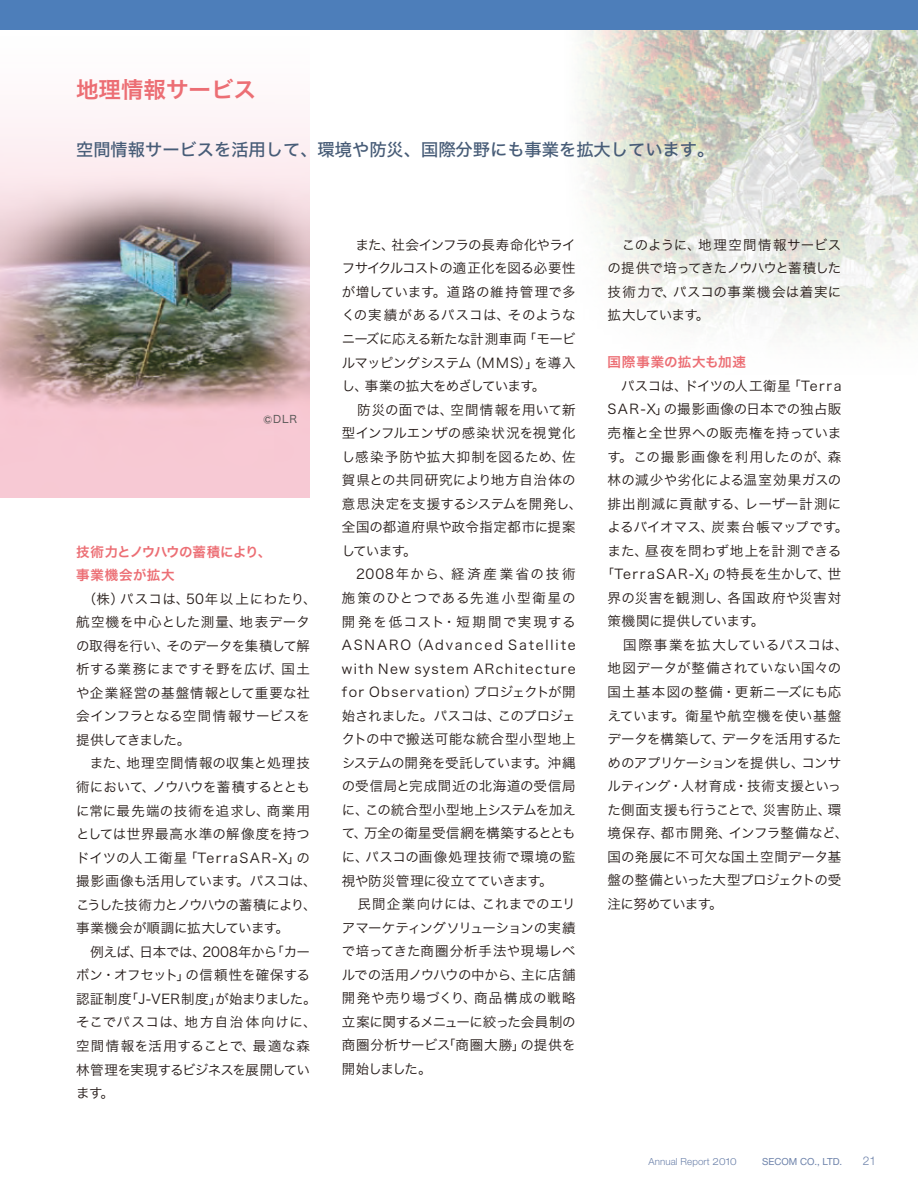
<style>
.page{position:relative;width:918px;height:1188px;background:#fff}
.page>*{position:absolute;margin:0;border:0;box-sizing:border-box;transform-origin:0 0}
.t1{font:22.5px "Hira Kaku Pro W6";color:#ec6e74}
.t2{font:17.25px "Hira Kaku Std W5";color:#475c77}
.t3{font:13.5px/23.5px "Hira Kaku Pro W3";letter-spacing:.01em;color:#231916}
.t4{font:13.5px "Hira Kaku Pro W3";letter-spacing:.035em;color:#231916}
.t5{font:13.5px "Hira Kaku Pro W3";letter-spacing:.04em;color:#231916}
.t6{font:13.5px "Hira Kaku Pro W3";letter-spacing:-.03em;color:#231916}
.t7{font:13.5px "Hira Kaku Pro W3";letter-spacing:.03em;color:#231916}
.t8{font:13.5px "Hira Kaku Pro W3";letter-spacing:.045em;color:#231916}
.t9{font:13.5px "Hira Kaku Pro W3";letter-spacing:-.04em;color:#231916}
.t10{font:13.5px "Hira Kaku Pro W3";letter-spacing:-.045em;color:#231916}
.t11{font:13.5px "Hira Kaku Pro W3";letter-spacing:.095em;color:#231916}
.t12{font:13.5px "Hira Kaku Pro W3";letter-spacing:-.09em;color:#231916}
.t13{font:13.5px "Hira Kaku Pro W3";letter-spacing:-.025em;color:#231916}
.t14{font:13.5px "Hira Kaku Pro W3";letter-spacing:-.015em;color:#231916}
.t15{font:13.5px "Hira Kaku Pro W3";letter-spacing:-.035em;color:#231916}
.t16{font:13.5px "Hira Kaku Pro W3";letter-spacing:.05em;color:#231916}
.t17{font:13.5px "Hira Kaku Pro W3";letter-spacing:-.06em;color:#231916}
.t18{font:13.5px "Hira Kaku Pro W3";letter-spacing:.07em;color:#231916}
.t19{font:13.5px "Hira Kaku Pro W3";letter-spacing:.065em;color:#231916}
.t20{font:13.5px "Hira Kaku Pro W6";letter-spacing:-.05em;color:#ec6e74}
.t21{font:13.5px "Hira Kaku Pro W6";letter-spacing:.06em;color:#ec6e74}
.t22{font:13.5px "Hira Kaku Pro W3";letter-spacing:-.095em;color:#231916}
.t23{font:13.5px "Hira Kaku Pro W6";letter-spacing:.065em;color:#ec6e74}
.t24{font:300 12px "Helvetica Neue LT Std";color:#6d82aa}
.t25{font:10.5px "Hira Kaku Std W4";color:#595857}
.t26{font:300 9.75px "Helvetica Neue LT Std";letter-spacing:.01em;color:#6d82aa}
.t27{font:9.75px "Helvetica Neue LT Std";color:#6d82aa}
.s1{font-size:16.5px}
.s2{font-stretch:expanded}
</style>
<div class="page">
<img style="left:582px;top:30px;width:336px;height:303px">
<div style="left:0;top:0;width:918px;height:30px;background:#4d7eba"></div>
<img style="left:0;top:116px;width:310px;height:382px">
<p class="t1" style="left:76px;top:70px;width:182px">地理情報サービス</p>
<p class="t2" style="left:76px;top:136px;width:640px">空間情報サービスを活用して、環境や防災、国際分野にも事業を拡大しています。</p>
<p class="t25" style="left:263px;top:412px;width:36px"><span class="s1">©</span>DLR</p>
<p class="t20" style="left:76px;top:539px;width:197px">技術力とノウハウの蓄積により、</p>
<p class="t23" style="left:76px;top:563px;width:100px">事業機会が拡大</p>
<p class="t5" style="left:76px;top:587px;width:242px">　（株）パスコは、50年以上にわたり、</p>
<p class="t4" style="left:76px;top:610px;width:235px">航空機を中心とした測量、地表データ</p>
<p class="t6" style="left:76px;top:634px;width:235px">の取得を行い、そのデータを集積して解</p>
<p class="t5" style="left:76px;top:657px;width:235px">析する業務にまですそ野を広げ、国土</p>
<p class="t3" style="left:76px;top:680px;width:235px">や企業経営の基盤情報として重要な社</p>
<p class="t3" style="left:76px;top:704px;width:235px">会インフラとなる空間情報サービスを</p>
<p class="t22" style="left:76px;top:728px;width:116px">提供してきました。</p>
<p class="t18" style="left:76px;top:751px;width:235px">　また、地理空間情報の収集と処理技</p>
<p class="t9" style="left:76px;top:775px;width:235px">術において、ノウハウを蓄積するととも</p>
<p class="t3" style="left:76px;top:798px;width:235px">に常に最先端の技術を追求し、商業用</p>
<p class="t3" style="left:76px;top:821px;width:235px">としては世界最高水準の解像度を持つ</p>
<p class="t11" style="left:76px;top:846px;width:235px">ドイツの人工衛星「TerraSAR-X」の</p>
<p class="t13" style="left:76px;top:869px;width:242px">撮影画像も活用しています。パスコは、</p>
<p class="t12" style="left:76px;top:893px;width:242px">こうした技術力とノウハウの蓄積により、</p>
<p class="t3" style="left:76px;top:915px;width:214px">事業機会が順調に拡大しています。</p>
<p class="t6" style="left:91px;top:940px;width:221px">例えば、日本では、2008年から「カー</p>
<p class="t3" style="left:76px;top:963px;width:235px">ボン・オフセット」の信頼性を確保する</p>
<p class="t4" style="left:76px;top:987px;width:242px">認証制度「J-VER制度」が始まりました。</p>
<p class="t19" style="left:76px;top:1010px;width:242px">そこでパスコは、地方自治体向けに、</p>
<p class="t5" style="left:76px;top:1034px;width:235px">空間情報を活用することで、最適な森</p>
<p class="t10" style="left:76px;top:1057px;width:235px">林管理を実現するビジネスを展開してい</p>
<p class="t3" style="left:76px;top:1080px;width:39px">ます。</p>
<p class="t3" style="left:342px;top:232px;width:242px">　また、社会インフラの長寿命化やライフサイクルコストの適正化を図る必要性が増しています。道路の維持管理で多くの実績があるパスコは、そのようなニーズに応える新たな計測車両「モービルマッピングシステム（MMS）」を導入し、事業の拡大をめざしています。<br>　防災の面では、空間情報を用いて新型インフルエンザの感染状況を視覚化し感染予防や拡大抑制を図るため、佐賀県との共同研究により地方自治体の意思決定を支援するシステムを開発し、全国の都道府県や政令指定都市に提案しています。<br>　2008年から、経済産業省の技術施策のひとつである先進小型衛星の開発を低コスト・短期間で実現する<br>ASNARO（Advanced Satellite with New system ARchitecture for Observation）プロジェクトが開始されました。パスコは、このプロジェクトの中で搬送可能な統合型小型地上システムの開発を受託しています。沖縄の受信局と完成間近の北海道の受信局に、この統合型小型地上システムを加えて、万全の衛星受信網を構築するとともに、パスコの画像処理技術で環境の監視や防災管理に役立てていきます。<br>　民間企業向けには、これまでのエリアマーケティングソリューションの実績で培ってきた商圏分析手法や現場レベルでの活用ノウハウの中から、主に店舗開発や売り場づくり、商品構成の戦略立案に関するメニューに絞った会員制の商圏分析サービス「商圏大勝」の提供を開始しました。</p>
<p class="t3" style="left:608px;top:232px;width:235px;text-align:justify">　このように、地理空間情報サービスの提供で培ってきたノウハウと蓄積した技術力で、パスコの事業機会は着実に拡大しています。</p>
<p class="t21" style="left:608px;top:350px;width:140px">国際事業の拡大も加速</p>
<p class="t3" style="left:608px;top:373px;width:235px">　パスコは、ドイツの人工衛星「Terra</p>
<p class="t3" style="left:608px;top:397px;width:235px">SAR-X」の撮影画像の日本での独占販</p>
<p class="t3" style="left:608px;top:420px;width:235px">売権と全世界への販売権を持っていま</p>
<p class="t8" style="left:608px;top:444px;width:235px">す。この撮影画像を利用したのが、森</p>
<p class="t3" style="left:608px;top:467px;width:235px">林の減少や劣化による温室効果ガスの</p>
<p class="t7" style="left:608px;top:492px;width:235px">排出削減に貢献する、レーザー計測に</p>
<p class="t3" style="left:608px;top:514px;width:242px">よるバイオマス、炭素台帳マップです。</p>
<p class="t4" style="left:608px;top:539px;width:235px">また、昼夜を問わず地上を計測できる</p>
<p class="t8" style="left:601px;top:562px;width:242px">「TerraSAR-X」の特長を生かして、世</p>
<p class="t5" style="left:608px;top:586px;width:235px">界の災害を観測し、各国政府や災害対</p>
<p class="t9" style="left:608px;top:609px;width:158px">策機関に提供しています。</p>
<p class="t7" style="left:608px;top:633px;width:242px">　国際事業を拡大しているパスコは、</p>
<p class="t3" style="left:608px;top:656px;width:235px">地図データが整備されていない国々の</p>
<p class="t7" style="left:608px;top:680px;width:235px">国土基本図の整備・更新ニーズにも応</p>
<p class="t4" style="left:608px;top:703px;width:235px">えています。衛星や航空機を使い基盤</p>
<p class="t14" style="left:608px;top:727px;width:235px">データを構築して、データを活用するた</p>
<p class="t15" style="left:608px;top:751px;width:235px">めのアプリケーションを提供し、コンサ</p>
<p class="t6" style="left:608px;top:774px;width:235px">ルティング・人材育成・技術支援といっ</p>
<p class="t3" style="left:608px;top:797px;width:235px">た側面支援も行うことで、災害防止、環</p>
<p class="t16" style="left:608px;top:821px;width:242px">境保存、都市開発、インフラ整備など、</p>
<p class="t3" style="left:608px;top:844px;width:235px">国の発展に不可欠な国土空間データ基</p>
<p class="t17" style="left:608px;top:868px;width:235px">盤の整備といった大型プロジェクトの受</p>
<p class="t10" style="left:608px;top:892px;width:117px">注に努めています。</p>
<p class="t26" style="left:649px;top:1156px;width:90px">Annual Report <span class="s2">2010</span></p>
<p class="t27" style="left:762px;top:1156px;width:82px">SECOM CO., LTD.</p>
<p class="t24" style="left:863px;top:1154px;width:15px">21</p>
</div>
